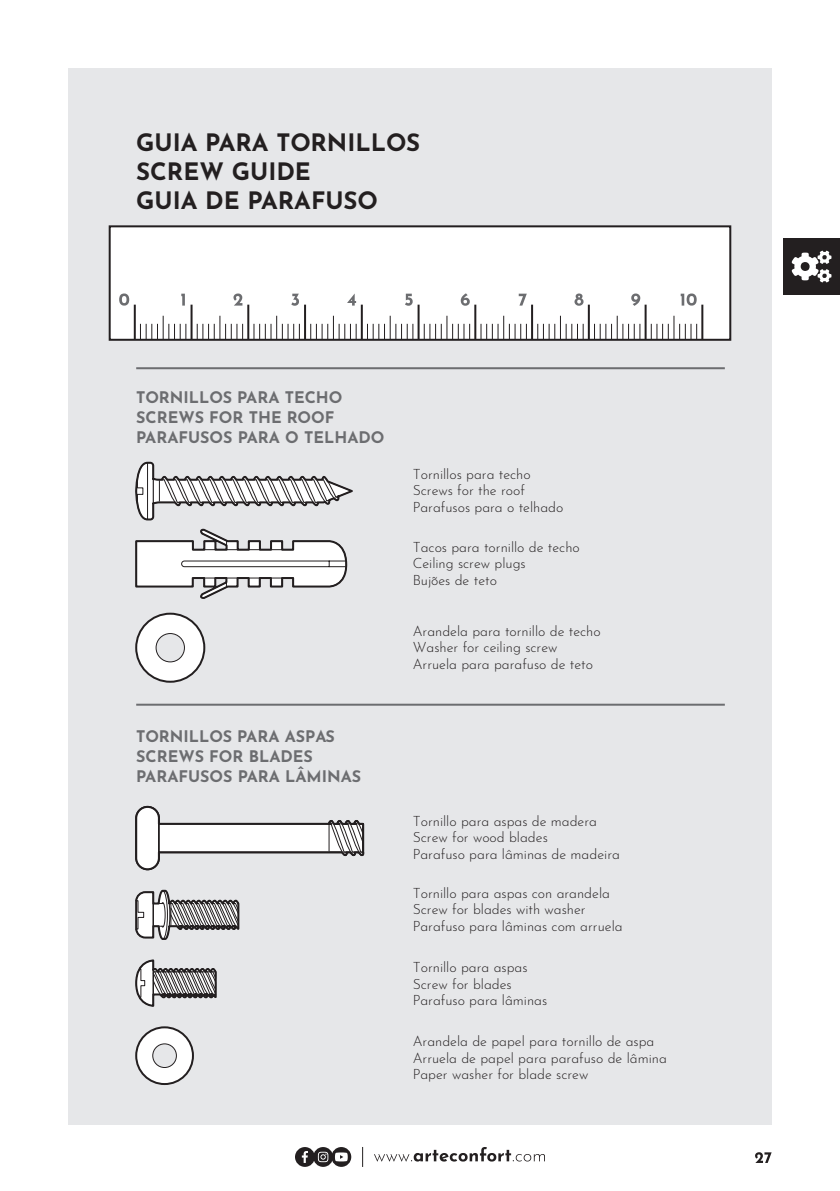
<style>
.page{position:relative;width:840px;height:1191px;background:#fff}
.page>*{position:absolute;margin:0;border:0;box-sizing:border-box;transform-origin:0 0}
.t1{font:700 24px/28.8px "Josefin Sans";color:#231f20}
.t2{font:700 16px/20px "Josefin Sans";color:#6c6d70}
.t3{font:300 14px/16.6px "Josefin Sans";color:#231f20}
</style>
<div class="page">
<div style="left:782px;top:238px;width:57px;height:57px;background:#231f20"></div>
<svg style="left:755px;top:1152px;width:16px;height:11px"></svg>
<svg style="left:791px;top:251px;width:40px;height:31px"></svg>
<svg style="left:374px;top:1147px;width:170px;height:14px"></svg>
<svg style="left:362px;top:1147px;width:1px;height:20px"></svg>
<svg style="left:295px;top:1147px;width:56px;height:19px"></svg>
<div style="left:68px;top:68px;width:703px;height:1057px;background:#e6e7e9"></div>
<div style="left:110px;top:226px;width:619px;height:114px;background:#fff"></div>
<div style="left:109px;top:225px;width:621px;height:116px;border:2px solid #231f20"></div>
<hr style="left:190px;top:305px;width:2px;height:35px;background:#231f20">
<hr style="left:134px;top:305px;width:2px;height:35px;background:#231f20">
<hr style="left:247px;top:305px;width:2px;height:35px;background:#231f20">
<hr style="left:304px;top:305px;width:2px;height:35px;background:#231f20">
<hr style="left:360px;top:305px;width:2px;height:35px;background:#231f20">
<hr style="left:417px;top:305px;width:2px;height:35px;background:#231f20">
<hr style="left:474px;top:305px;width:2px;height:35px;background:#231f20">
<hr style="left:530px;top:305px;width:2px;height:35px;background:#231f20">
<hr style="left:587px;top:305px;width:2px;height:35px;background:#231f20">
<hr style="left:644px;top:305px;width:2px;height:35px;background:#231f20">
<hr style="left:701px;top:305px;width:2px;height:35px;background:#231f20">
<svg style="left:140px;top:316px;width:46px;height:24px"></svg>
<svg style="left:197px;top:316px;width:46px;height:24px"></svg>
<svg style="left:253px;top:316px;width:47px;height:24px"></svg>
<svg style="left:310px;top:316px;width:46px;height:24px"></svg>
<svg style="left:367px;top:316px;width:46px;height:24px"></svg>
<svg style="left:423px;top:316px;width:47px;height:24px"></svg>
<svg style="left:480px;top:316px;width:46px;height:24px"></svg>
<svg style="left:537px;top:316px;width:46px;height:24px"></svg>
<svg style="left:593px;top:316px;width:47px;height:24px"></svg>
<svg style="left:650px;top:316px;width:46px;height:24px"></svg>
<svg style="left:181px;top:294px;width:4px;height:11px"></svg>
<svg style="left:119px;top:293px;width:10px;height:13px"></svg>
<svg style="left:233px;top:293px;width:9px;height:12px"></svg>
<svg style="left:291px;top:294px;width:8px;height:12px"></svg>
<svg style="left:347px;top:293px;width:9px;height:12px"></svg>
<svg style="left:405px;top:294px;width:7px;height:12px"></svg>
<svg style="left:460px;top:293px;width:9px;height:13px"></svg>
<svg style="left:518px;top:294px;width:8px;height:11px"></svg>
<svg style="left:574px;top:293px;width:9px;height:13px"></svg>
<svg style="left:631px;top:293px;width:9px;height:13px"></svg>
<svg style="left:680px;top:293px;width:16px;height:13px"></svg>
<hr style="left:136px;top:703px;width:588px;height:2px;background:#6c6d70">
<hr style="left:136px;top:367px;width:588px;height:2px;background:#6c6d70">
<svg style="left:135px;top:461px;width:218px;height:138px"></svg>
<svg style="left:136px;top:615px;width:68px;height:66px"></svg>
<div style="left:135px;top:612px;width:70px;height:70px;border:2px solid #231f20;border-radius:50%"></div>
<div style="left:155px;top:633px;width:30px;height:29px;border:1px solid #231f20;border-radius:50%"></div>
<svg style="left:136px;top:1028px;width:57px;height:56px"></svg>
<div style="left:135px;top:1026px;width:59px;height:59px;border:2px solid #231f20;border-radius:50%"></div>
<div style="left:152px;top:1043px;width:25px;height:25px;border:1px solid #231f20;border-radius:50%"></div>
<svg style="left:135px;top:805px;width:230px;height:202px"></svg>
<h1 class="t1" style="left:136px;top:125px;width:285px">GUIA PARA TORNILLOS<br>SCREW GUIDE<br>GUIA DE PARAFUSO</h1>
<p class="t2" style="left:136px;top:385px;width:249px">TORNILLOS PARA TECHO<br>SCREWS FOR THE ROOF<br>PARAFUSOS PARA O TELHADO</p>
<p class="t2" style="left:136px;top:723px;width:226px">TORNILLOS PARA ASPAS<br>SCREWS FOR BLADES<br>PARAFUSOS PARA LÂMINAS</p>
<p class="t3" style="left:412px;top:464px;width:152px">Tornillos para techo<br>Screws for the roof<br>Parafusos para o telhado</p>
<p class="t3" style="left:412px;top:537px;width:169px">Tacos para tornillo de techo<br>Ceiling screw plugs<br>Bujões de teto</p>
<p class="t3" style="left:412px;top:621px;width:189px">Arandela para tornillo de techo<br>Washer for ceiling screw<br>Arruela para parafuso de teto</p>
<p class="t3" style="left:412px;top:811px;width:209px">Tornillo para aspas de madera<br>Screw for wood blades<br>Parafuso para lâminas de madeira</p>
<p class="t3" style="left:412px;top:883px;width:211px">Tornillo para aspas con arandela<br>Screw for blades with washer<br>Parafuso para lâminas com arruela</p>
<p class="t3" style="left:412px;top:957px;width:136px">Tornillo para aspas<br>Screw for blades<br>Parafuso para lâminas</p>
<p class="t3" style="left:412px;top:1031px;width:255px">Arandela de papel para tornillo de aspa<br>Arruela de papel para parafuso de lâmina<br>Paper washer for blade screw</p>
</div>
